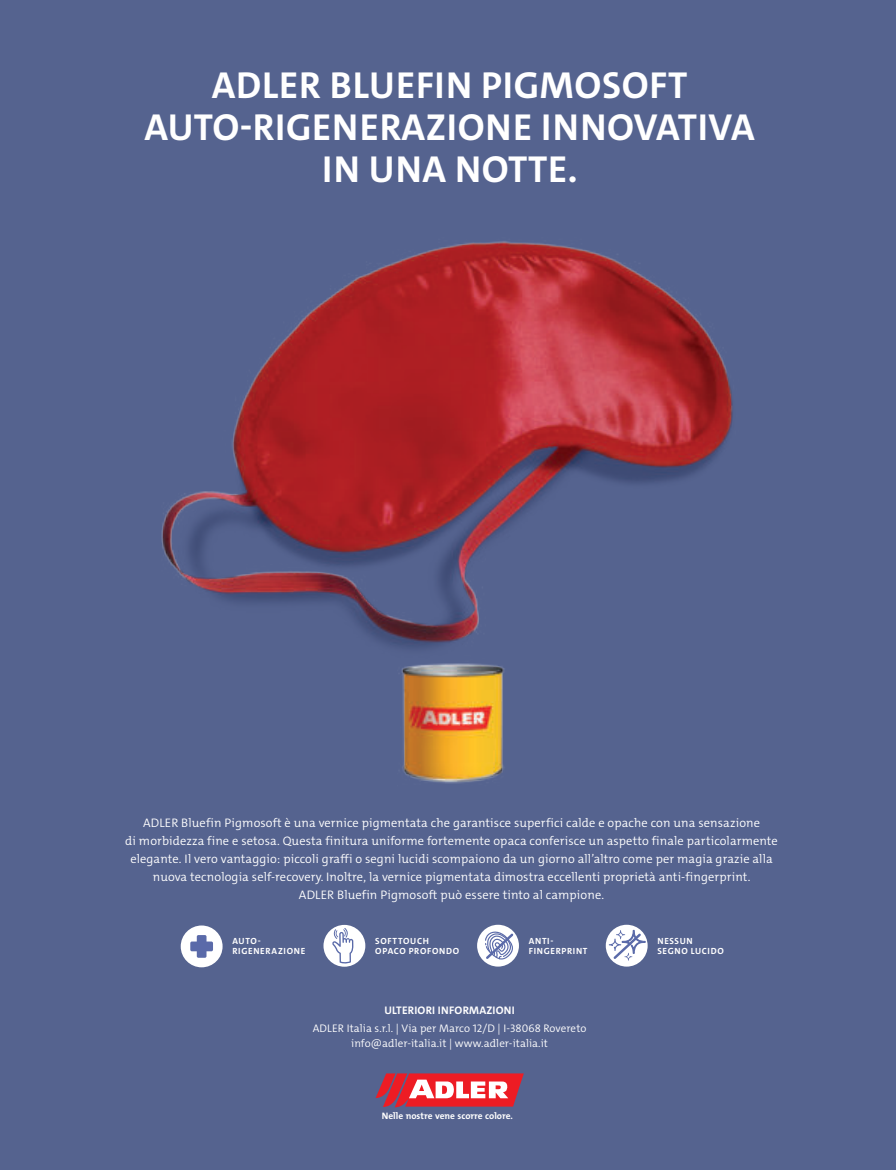
<style>
.page{position:relative;width:896px;height:1170px;background:#fff}
.page>*{position:absolute;margin:0;border:0;box-sizing:border-box;transform-origin:0 0}
.t1{font:700 37.8px/42.3px "The Mix C4 s";letter-spacing:.02em;color:#fff;text-align:center}
.t2{font:300 12.45px/17.9px "The Mix C4 s";letter-spacing:.01em;color:#fff;text-align:center}
.t3{font:300 11.1px/15.1px "The Mix C4 s";letter-spacing:.01em;color:#fff;text-align:center}
.t4{font:700 11.1px "The Mix C4 s";letter-spacing:.02em;color:#fff}
.t5{font:700 9.45px "The Mix B7";color:#fff}
.t6{font:700 9px/9.9px "The Mix C4 s";letter-spacing:.075em;color:#fff}
</style>
<div class="page">
<div style="left:0;top:0;width:895px;height:1170px;background:#55638f"></div>
<img style="left:161px;top:241px;width:572px;height:361px">
<img style="left:276px;top:569px;width:318px;height:215px">
<svg style="left:375px;top:1073px;width:148px;height:34px;background:#dc5762"></svg>
<div style="left:181px;top:925px;width:41px;height:42px;background:#fff;border-radius:50%"></div>
<svg style="left:190px;top:935px;width:23px;height:22px"></svg>
<svg style="left:605px;top:924px;width:42px;height:42px"></svg>
<svg style="left:608px;top:930px;width:37px;height:31px"></svg>
<div style="left:323px;top:925px;width:42px;height:41px;background:#fff;border-radius:50%"></div>
<svg style="left:332px;top:928px;width:21px;height:36px"></svg>
<div style="left:477px;top:924px;width:41px;height:42px;background:#fff;border-radius:50%"></div>
<svg style="left:483px;top:930px;width:32px;height:31px"></svg>
<h1 class="t1" style="left:144px;top:63px;width:611px">ADLER BLUEFIN PIGMOSOFT<br>AUTO-RIGENERAZIONE INNOVATIVA<br>IN UNA NOTTE.</h1>
<p class="t2" style="left:125px;top:815px;width:653px">ADLER Bluefin Pigmosoft è una vernice pigmentata che garantisce superfici calde e opache con una sensazione<br>di morbidezza fine e setosa. Questa finitura uniforme fortemente opaca conferisce un aspetto finale particolarmente elegante. Il vero vantaggio: piccoli graffi o segni lucidi scompaiono da un giorno all’altro come per magia grazie alla nuova tecnologia self-recovery. Inoltre, la vernice pigmentata dimostra eccellenti proprietà anti-fingerprint.<br>ADLER Bluefin Pigmosoft può essere tinto al campione.</p>
<p class="t6" style="left:232px;top:936px;width:74px">AUTO-<br>RIGENERAZIONE</p>
<p class="t6" style="left:657px;top:936px;width:68px">NESSUN<br>SEGNO LUCIDO</p>
<p class="t6" style="left:375px;top:936px;width:85px">SOFTTOUCH<br>OPACO PROFONDO</p>
<p class="t6" style="left:528px;top:936px;width:60px">ANTI-<br>FINGERPRINT</p>
<p class="t4" style="left:384px;top:1003px;width:132px">ULTERIORI INFORMAZIONI</p>
<p class="t3" style="left:312px;top:1021px;width:275px">ADLER Italia s.r.l. | Via per Marco 12/D | I-38068 Rovereto info@adler-italia.it | www.adler-italia.it</p>
<p class="t5" style="left:381px;top:1110px;width:133px">Nelle nostre vene scorre colore.</p>
</div>
